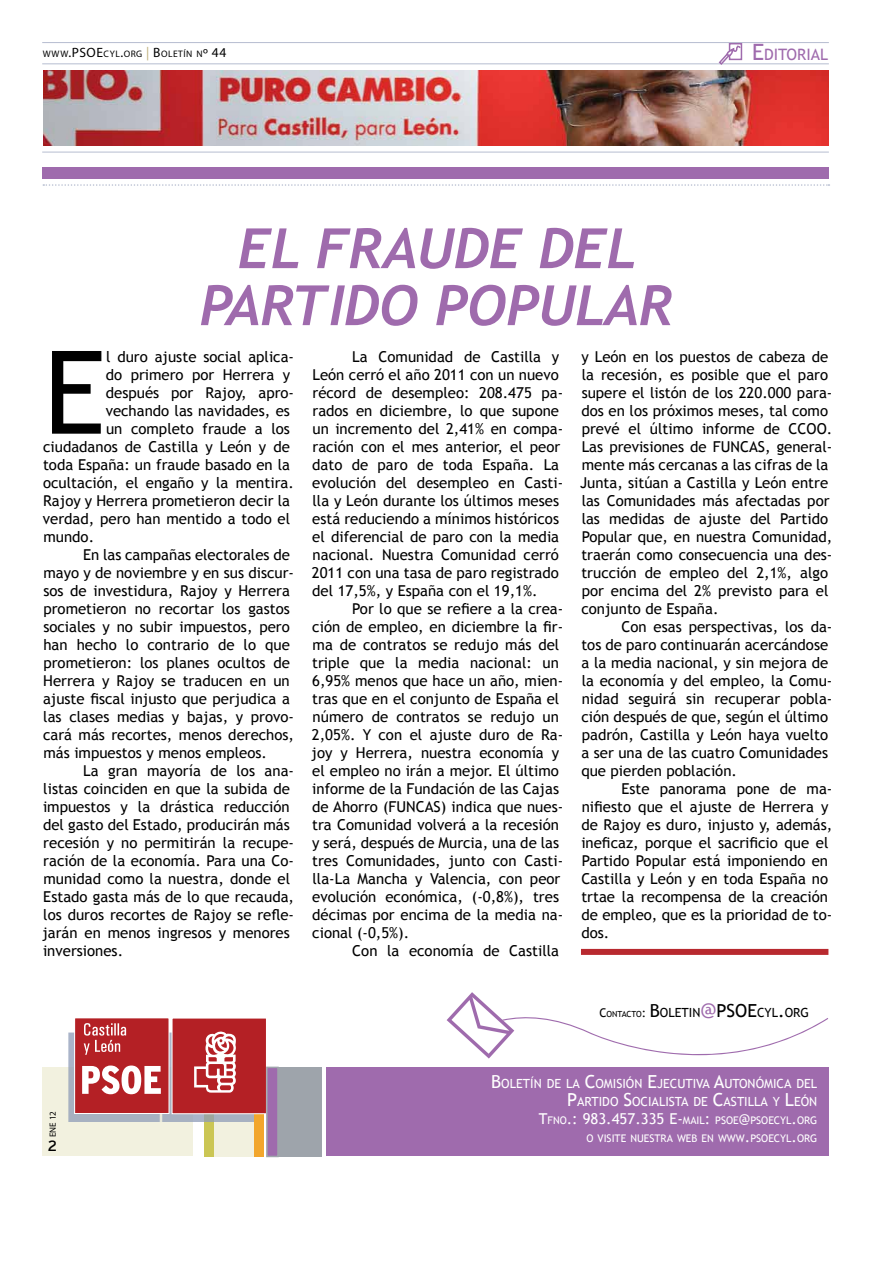
<style>
.page{position:relative;width:893px;height:1263px;background:#fff}
.page>*{position:absolute;margin:0;border:0;box-sizing:border-box;transform-origin:0 0}
.t1{font:115.65px "Trebuchet MS";color:#000}
.t2{font:italic 700 55.5px/57px "Trebuchet";color:#9f6bad;text-align:center}
.t3{font:15.75px "Trebuchet MS";color:#9f6bad}
.t4{font:15px/18px "Trebuchet MS";color:#000}
.t5{font:15px "Interstate";color:#000}
.t6{font:12.6px/18px "Trebuchet MS";color:#fff;text-align:right}
.t7{font:12.6px "Trebuchet MS";color:#000}
.t8{font:10.5px/18px "Trebuchet MS";color:#fff;text-align:right}
.t9{font:9.45px "Myriad Pro";letter-spacing:.055em;color:#000}
.t10{font:9px "Myriad Pro";color:#000}
.s1{font-size:13.5px}
.s2{font-size:13.5px;color:#beae78}
.s3{font-size:22.5px}
.s4{font-size:12px}
.s5{font-size:8.4px}
.s6{font-size:18px}
.s7{font-size:21px;color:#9f6bad}
.s8{font-size:15px}
</style>
<div class="page">
<div style="left:43px;top:167px;width:786px;height:11px;background:#9f6bad"></div>
<hr style="left:42px;top:152px;width:787px;height:1px;background:#b6bdd0">
<hr style="left:42px;top:42px;width:787px;height:1px;background:#b6bdd0">
<hr style="left:42px;top:63px;width:787px;height:1px;background:#b6bdd0">
<svg style="left:718px;top:43px;width:25px;height:22px"></svg>
<svg style="left:43px;top:184px;width:786px;height:2px"></svg>
<img style="left:43px;top:70px;width:785px;height:75px">
<div style="left:326px;top:1067px;width:503px;height:89px;background:#9f6bad"></div>
<div style="left:205px;top:1066px;width:53px;height:91px;background:#f2f1df"></div>
<div style="left:205px;top:1067px;width:9px;height:90px;background:#cbc654"></div>
<div style="left:43px;top:1067px;width:150px;height:89px;background:#f2f1df"></div>
<div style="left:255px;top:1067px;width:9px;height:90px;background:#f2a62c"></div>
<div style="left:68px;top:1033px;width:186px;height:89px;background:#8e9cb7;opacity:.75"></div>
<div style="left:75px;top:1018px;width:94px;height:95px;background:#b42025"></div>
<div style="left:74px;top:1017px;width:95px;height:97px;border:1px solid #fff"></div>
<svg style="left:82px;top:1065px;width:79px;height:29px"></svg>
<div style="left:172px;top:1018px;width:94px;height:95px;background:#b42025"></div>
<div style="left:172px;top:1017px;width:95px;height:97px;border:1px solid #fff"></div>
<svg style="left:194px;top:1031px;width:42px;height:61px"></svg>
<svg style="left:84px;top:1023px;width:42px;height:32px"></svg>
<div style="left:278px;top:1067px;width:44px;height:89px;background:#9ea4ab"></div>
<div style="left:266px;top:1066px;width:13px;height:91px;background:#9f6bad;border:2px solid #9ea4ab"></div>
<svg style="left:447px;top:992px;width:381px;height:66px"></svg>
<div style="left:581px;top:949px;width:247px;height:6px;background:#b8292f"></div>
<p class="t9" style="left:43px;top:48px;width:185px">WWW<span class="s1">.PSOE</span>CYL<span class="s1">.</span>ORG <span class="s2">|</span> <span class="s1">B</span>OLETÍN N<span class="s1">º 44</span></p>
<h2 class="t2" style="left:200px;top:221px;width:475px">EL FRAUDE DEL<br>PARTIDO POPULAR</h2>
<p class="t3" style="left:752px;top:45px;width:77px"><span class="s3">E</span>DITORIAL</p>
<h1 class="t1" style="left:44px;top:325px;width:63px">E</h1>
<p class="t4" style="left:106px;top:348px;width:189px">l duro ajuste social aplica-</p>
<p class="t4" style="left:106px;top:366px;width:186px">do primero por Herrera y</p>
<p class="t4" style="left:106px;top:384px;width:190px">después por Rajoy, apro-</p>
<p class="t4" style="left:106px;top:402px;width:186px">vechando las navidades, es</p>
<p class="t4" style="left:106px;top:420px;width:185px">un completo fraude a los</p>
<p class="t4" style="left:43px;top:438px;width:248px">ciudadanos de Castilla y León y de</p>
<p class="t4" style="left:43px;top:456px;width:248px">toda España: un fraude basado en la</p>
<p class="t4" style="left:43px;top:474px;width:252px">ocultación, el engaño y la mentira.</p>
<p class="t4" style="left:43px;top:492px;width:248px">Rajoy y Herrera prometieron decir la</p>
<p class="t4" style="left:43px;top:510px;width:249px">verdad, pero han mentido a todo el</p>
<p class="t4" style="left:43px;top:528px;width:52px">mundo.</p>
<p class="t4" style="left:83px;top:546px;width:208px">En las campañas electorales de</p>
<p class="t4" style="left:43px;top:564px;width:252px">mayo y de noviembre y en sus discur-</p>
<p class="t4" style="left:43px;top:582px;width:248px">sos de investidura, Rajoy y Herrera</p>
<p class="t4" style="left:43px;top:600px;width:248px">prometieron no recortar los gastos</p>
<p class="t4" style="left:43px;top:618px;width:248px">sociales y no subir impuestos, pero</p>
<p class="t4" style="left:43px;top:636px;width:248px">han hecho lo contrario de lo que</p>
<p class="t4" style="left:43px;top:654px;width:248px">prometieron: los planes ocultos de</p>
<p class="t4" style="left:43px;top:672px;width:248px">Herrera y Rajoy se traducen en un</p>
<p class="t4" style="left:43px;top:690px;width:248px">ajuste fiscal injusto que perjudica a</p>
<p class="t4" style="left:43px;top:708px;width:252px">las clases medias y bajas, y provo-</p>
<p class="t4" style="left:43px;top:726px;width:252px">cará más recortes, menos derechos,</p>
<p class="t4" style="left:43px;top:744px;width:225px">más impuestos y menos empleos.</p>
<p class="t4" style="left:83px;top:762px;width:212px">La gran mayoría de los ana-</p>
<p class="t4" style="left:43px;top:780px;width:248px">listas coinciden en que la subida de</p>
<p class="t4" style="left:43px;top:798px;width:248px">impuestos y la drástica reducción</p>
<p class="t4" style="left:43px;top:816px;width:248px">del gasto del Estado, producirán más</p>
<p class="t4" style="left:43px;top:834px;width:252px">recesión y no permitirán la recupe-</p>
<p class="t4" style="left:43px;top:852px;width:252px">ración de la economía. Para una Co-</p>
<p class="t4" style="left:43px;top:870px;width:248px">munidad como la nuestra, donde el</p>
<p class="t4" style="left:43px;top:888px;width:252px">Estado gasta más de lo que recauda,</p>
<p class="t4" style="left:43px;top:906px;width:252px">los duros recortes de Rajoy se refle-</p>
<p class="t4" style="left:42px;top:924px;width:249px">jarán en menos ingresos y menores</p>
<p class="t4" style="left:43px;top:942px;width:82px">inversiones.</p>
<p class="t4" style="left:312px;top:348px;width:253px;text-indent:40px">La Comunidad de Castilla y León cerró el año 2011 con un nuevo récord de desempleo: 208.475 pa&shy;rados en diciembre, lo que supone un incremento del 2,41% en compa&shy;ración con el mes anterior, el peor dato de paro de toda España. La evolución del desempleo en Casti&shy;lla y León durante los últimos meses está reduciendo a mínimos históricos el diferencial de paro con la media nacional. Nuestra Comunidad cerró 2011 con una tasa de paro registrado del 17,5%, y España con el 19,1%.</p>
<p class="t4" style="left:312px;top:600px;width:253px;text-indent:41px">Por lo que se refiere a la crea&shy;ción de empleo, en diciembre la fir&shy;ma de contratos se redujo más del triple que la media nacional: un<br>6,95% menos que hace un año, mien&shy;tras que en el conjunto de España el número de contratos se redujo un<br>2,05%. Y con el ajuste duro de Ra&shy;joy y Herrera, nuestra economía y el empleo no irán a mejor. El último informe de la Fundación de las Cajas de Ahorro (FUNCAS) indica que nues&shy;tra Comunidad volverá a la recesión y será, después de Murcia, una de las tres Comunidades, junto con Casti&shy;lla-La Mancha y Valencia, con peor evolución económica, (-0,8%), tres décimas por encima de la media na&shy;cional (-0,5%).</p>
<p class="t4" style="left:352px;top:942px;width:208px">Con la economía de Castilla</p>
<p class="t4" style="left:580px;top:348px;width:254px">y León en los puestos de cabeza de la recesión, es posible que el paro supere el listón de los 220.000 para&shy;dos en los próximos meses, tal como prevé el último informe de CCOO.<br>Las previsiones de FUNCAS, general&shy;mente más cercanas a las cifras de la Junta, sitúan a Castilla y León entre las Comunidades más afectadas por las medidas de ajuste del Partido Popular que, en nuestra Comunidad, traerán como consecuencia una des&shy;trucción de empleo del 2,1%, algo por encima del 2% previsto para el conjunto de España.</p>
<p class="t4" style="left:581px;top:618px;width:253px;text-indent:40px">Con esas perspectivas, los da&shy;tos de paro continuarán acercándose a la media nacional, y sin mejora de la economía y del empleo, la Comu&shy;nidad seguirá sin recuperar pobla&shy;ción después de que, según el último padrón, Castilla y León haya vuelto a ser una de las cuatro Comunidades que pierden población.</p>
<p class="t4" style="left:581px;top:780px;width:253px;text-indent:40px">Este panorama pone de ma&shy;nifiesto que el ajuste de Herrera y de Rajoy es duro, injusto y, además, ineficaz, porque el sacrificio que el<br>Partido Popular está imponiendo en<br>Castilla y León y en toda España no trtae la recompensa de la creación de empleo, que es la prioridad de to&shy;dos.</p>
<p class="t7" style="left:599px;top:1005px;width:211px"><span class="s4">C</span><span class="s5">ONTACTO</span><span class="s4">:</span> <span class="s6">B</span>OLETIN<span class="s7">@</span><span class="s6">PSOE</span>CYL<span class="s6">.</span>ORG</p>
<p class="t10" style="left:47px;top:1137px;width:27px;rotate:-90deg">ENE 12</p>
<p class="t5" style="left:48px;top:1137px;width:11px">2</p>
<p class="t6" style="left:491px;top:1074px;width:328px"><span class="s6">B</span>OLETÍN DE LA <span class="s6">C</span>OMISIÓN <span class="s6">E</span>JECUTIVA <span class="s6">A</span>UTONÓMICA DEL<br><span class="s6">P</span>ARTIDO <span class="s6">S</span>OCIALISTA DE <span class="s6">C</span>ASTILLA Y <span class="s6">L</span>EÓN</p>
<p class="t8" style="left:539px;top:1111px;width:280px"><span class="s8">T</span>FNO<span class="s8">.: 983.457.335 E-</span>MAIL<span class="s8">:</span> PSOE<span class="s8">@</span>PSOECYL<span class="s8">.</span>ORG<br>O VISITE NUESTRA WEB EN WWW<span class="s8">.</span>PSOECYL<span class="s8">.</span>ORG</p>
</div>
